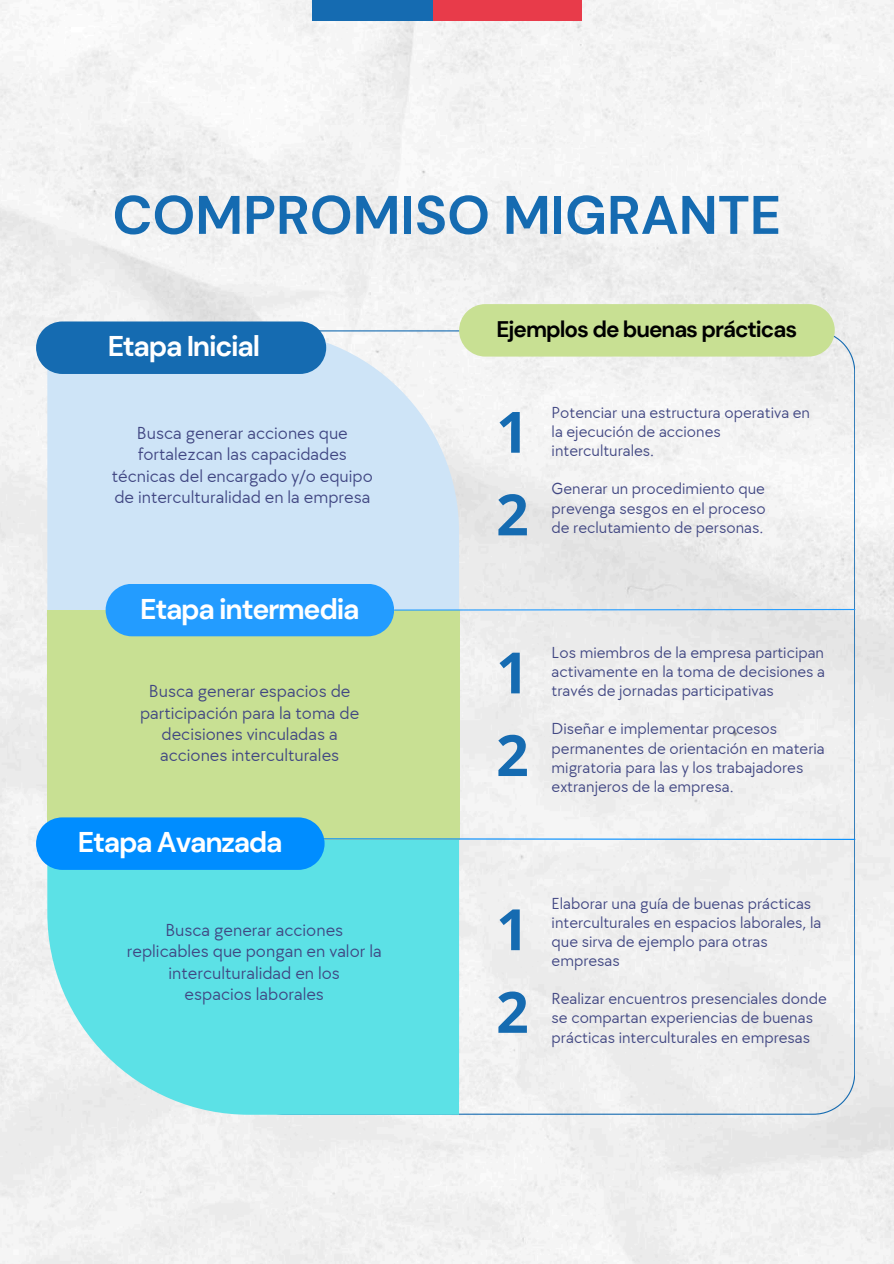
<style>
.page{position:relative;width:894px;height:1264px;background:#fff}
.page>*{position:absolute;margin:0;border:0;box-sizing:border-box;transform-origin:0 0}
.t1{font:700 57px/82.7px "Open Sans";color:#156bb1}
.t2{font:700 54.15px "DM Sans";color:#156bb1}
.t3{font:700 28.5px "DM Sans";letter-spacing:-.045em;color:#fff}
.t4{font:700 22.5px "DM Sans";letter-spacing:-.045em;color:#000}
.t5{font:18px/21.3px "TT Chocolates";color:#404682;text-align:center}
.t6{font:16.5px/19.2px "TT Chocolates";color:#404682}
</style>
<div class="page">
<img style="left:0;top:0;width:893px;height:1263px">
<svg style="left:459px;top:330px;width:395px;height:784px"></svg>
<svg style="left:47px;top:330px;width:412px;height:280px;background:#d1e5f6"></svg>
<svg style="left:47px;top:869px;width:412px;height:245px;background:#68e1e6"></svg>
<div style="left:36px;top:321px;width:290px;height:53px;background:#156bb1"></div>
<div style="left:47px;top:610px;width:412px;height:229px;background:#c8e093"></div>
<div style="left:459px;top:304px;width:375px;height:52px;background:#c8e093"></div>
<div style="left:312px;top:0;width:121px;height:20px;background:#156bb1"></div>
<div style="left:433px;top:0;width:148px;height:20px;background:#e83b4a"></div>
<svg style="left:36px;top:817px;width:820px;height:52px"></svg>
<svg style="left:106px;top:584px;width:750px;height:52px;background:#99caed"></svg>
<h2 class="t2" style="left:112px;top:180px;width:670px">COMPROMISO MIGRANTE</h2>
<h3 class="t3" style="left:108px;top:328px;width:154px">Etapa Inicial</h3>
<p class="t5" style="left:112px;top:423px;width:262px">Busca generar acciones que fortalezcan las capacidades técnicas del encargado y/o equipo de interculturalidad en la empresa</p>
<h3 class="t3" style="left:140px;top:590px;width:221px">Etapa intermedia</h3>
<p class="t5" style="left:140px;top:681px;width:221px">Busca generar espacios de participación para la toma de decisiones vinculadas a acciones interculturales</p>
<h3 class="t3" style="left:78px;top:824px;width:206px">Etapa Avanzada</h3>
<p class="t5" style="left:127px;top:920px;width:256px">Busca generar acciones replicables que pongan en valor la interculturalidad en los<br>espacios laborales</p>
<h3 class="t4" style="left:496px;top:314px;width:302px">Ejemplos de buenas prácticas</h3>
<h1 class="t1" style="left:496px;top:389px;width:34px">1<br>2</h1>
<p class="t6" style="left:551px;top:403px;width:260px">Potenciar una estructura operativa en la ejecución de acciones interculturales.</p>
<p class="t6" style="left:551px;top:480px;width:215px;text-align:justify">Generar un procedimiento que prevenga sesgos en el proceso de reclutamiento de personas.</p>
<h1 class="t1" style="left:496px;top:630px;width:34px">1<br>2</h1>
<p class="t6" style="left:551px;top:643px;width:275px;text-align:justify">Los miembros de la empresa participan activamente en la toma de decisiones a través de jornadas participativas</p>
<p class="t6" style="left:551px;top:720px;width:274px">Diseñar e implementar procesos permanentes de orientación en materia migratoria para las y los trabajadores extranjeros de la empresa.</p>
<h1 class="t1" style="left:496px;top:886px;width:34px">1<br>2</h1>
<p class="t6" style="left:551px;top:894px;width:271px">Elaborar una guía de buenas prácticas interculturales en espacios laborales, la que sirva de ejemplo para otras empresas</p>
<p class="t6" style="left:551px;top:989px;width:276px">Realizar encuentros presenciales donde se compartan experiencias de buenas prácticas interculturales en empresas</p>
</div>
